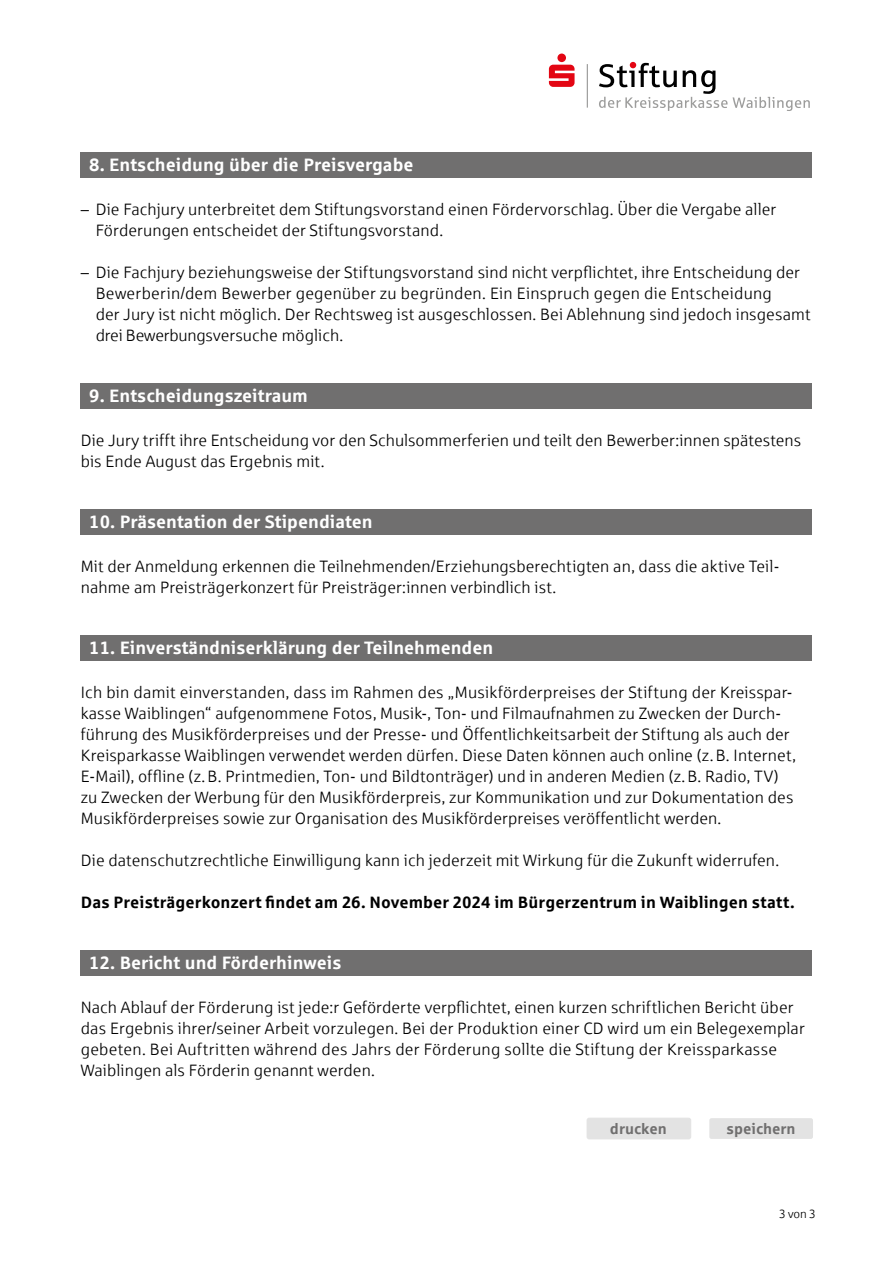
<style>
.page{position:relative;width:893px;height:1263px;background:#fff}
.page>*{position:absolute;margin:0;border:0;box-sizing:border-box;transform-origin:0 0}
.headline_balken{font:700 18px "Sparkasse Rg";color:#fff}
.Fliesstext_light_11_14pt{font:16.5px/21px "Sparkasse Lt";letter-spacing:.005em;color:#000}
.Fliesstext_light_11_14pt-2{font:700 16.5px "Sparkasse Rg";letter-spacing:.005em;color:#000}
.t1{font:700 15px "Sparkasse Rg";color:#706f6f}
.t2{font:12px "Sparkasse Lt";color:#000}
</style>
<div class="page">
<svg style="left:549px;top:54px;width:26px;height:33px"></svg>
<svg style="left:599px;top:62px;width:211px;height:49px"></svg>
<hr style="left:587px;top:64px;width:1px;height:44px;background:#9d9d9c">
<div style="left:81px;top:383px;width:731px;height:26px;background:#706f6f"></div>
<div style="left:81px;top:509px;width:731px;height:26px;background:#706f6f"></div>
<div style="left:81px;top:635px;width:731px;height:26px;background:#706f6f"></div>
<div style="left:81px;top:950px;width:731px;height:26px;background:#706f6f"></div>
<div style="left:81px;top:152px;width:731px;height:26px;background:#706f6f"></div>
<div style="left:587px;top:1118px;width:104px;height:21px;background:#e3e3e3;border-radius:2px"></div>
<div style="left:587px;top:1118px;width:104px;height:21px;border:1px solid #e3e3e3;border-radius:2px"></div>
<div style="left:709px;top:1118px;width:104px;height:21px;background:#e3e3e3;border-radius:2px"></div>
<p class="headline_balken" style="left:89px;top:153px;width:326px">8. Entscheidung über die Preisvergabe</p>
<p class="Fliesstext_light_11_14pt" style="left:96px;top:199px;width:682px;text-indent:-15px">– Die Fachjury unterbreitet dem Stiftungsvorstand einen Fördervorschlag. Über die Vergabe aller<br>Förderungen entscheidet der Stiftungsvorstand.</p>
<p class="Fliesstext_light_11_14pt" style="left:96px;top:262px;width:716px;text-indent:-15px">– Die Fachjury beziehungsweise der Stiftungsvorstand sind nicht verpflichtet, ihre Entscheidung der Bewerberin/dem Bewerber gegenüber zu begründen. Ein Einspruch gegen die Entscheidung<br>der Jury ist nicht möglich. Der Rechtsweg ist ausgeschlossen. Bei Ablehnung sind jedoch insgesamt drei Bewerbungsversuche möglich.</p>
<p class="headline_balken" style="left:89px;top:384px;width:220px">9. Entscheidungszeitraum</p>
<p class="Fliesstext_light_11_14pt" style="left:81px;top:430px;width:722px">Die Jury trifft ihre Entscheidung vor den Schulsommerferien und teilt den Bewerber:innen spätestens bis Ende August das Ergebnis mit.</p>
<p class="headline_balken" style="left:89px;top:510px;width:285px">10. Präsentation der Stipendiaten</p>
<p class="Fliesstext_light_11_14pt" style="left:81px;top:556px;width:700px">Mit der Anmeldung erkennen die Teilnehmenden/Erziehungsberechtigten an, dass die aktive Teil&shy;nahme am Preisträgerkonzert für Preisträger:innen verbindlich ist.</p>
<p class="headline_balken" style="left:89px;top:636px;width:405px">11. Einverständniserklärung der Teilnehmenden</p>
<p class="Fliesstext_light_11_14pt" style="left:81px;top:682px;width:717px">Ich bin damit einverstanden, dass im Rahmen des „Musikförderpreises der Stiftung der Kreisspar&shy;kasse Waiblingen“ aufgenommene Fotos, Musik-, Ton- und Filmaufnahmen zu Zwecken der Durch&shy;führung des Musikförderpreises und der Presse- und Öffentlichkeitsarbeit der Stiftung als auch der Kreisparkasse Waiblingen verwendet werden dürfen. Diese Daten können auch online (z.B. Internet, E-Mail), offline (z.B. Printmedien, Ton- und Bildtonträger) und in anderen Medien (z.B. Radio, TV) zu Zwecken der Werbung für den Musikförderpreis, zur Kommunikation und zur Dokumentation des Musikförderpreises sowie zur Organisation des Musikförderpreises veröffentlicht werden.</p>
<p class="Fliesstext_light_11_14pt" style="left:81px;top:850px;width:700px">Die datenschutzrechtliche Einwilligung kann ich jederzeit mit Wirkung für die Zukunft widerrufen.</p>
<p class="Fliesstext_light_11_14pt-2" style="left:81px;top:892px;width:715px">Das Preisträgerkonzert findet am 26. November 2024 im Bürgerzentrum in Waiblingen statt.</p>
<p class="headline_balken" style="left:89px;top:951px;width:254px">12. Bericht und Förderhinweis</p>
<p class="Fliesstext_light_11_14pt" style="left:81px;top:997px;width:725px">Nach Ablauf der Förderung ist jede:r Geförderte verpflichtet, einen kurzen schriftlichen Bericht über das Ergebnis ihrer/seiner Arbeit vorzulegen. Bei der Produktion einer CD wird um ein Belegexemplar gebeten. Bei Auftritten während des Jahrs der Förderung sollte die Stiftung der Kreissparkasse Waiblingen als Förderin genannt werden.</p>
<p class="t1" style="left:610px;top:1119px;width:58px">drucken</p>
<p class="t1" style="left:726px;top:1119px;width:71px">speichern</p>
<p class="t2" style="left:779px;top:1206px;width:38px">3 von 3</p>
</div>
